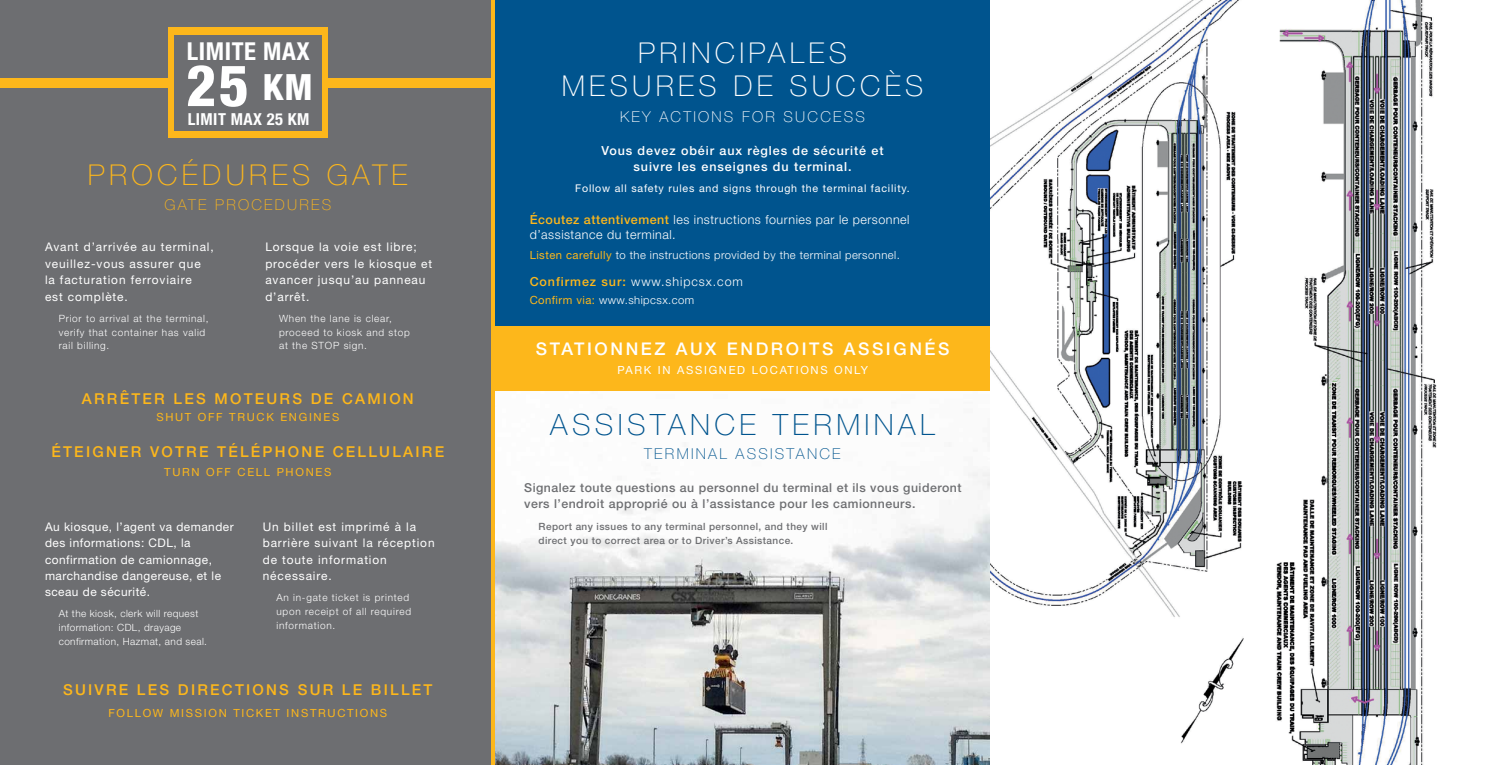
<style>
.page{position:relative;width:1485px;height:765px;background:#fff}
.page>*{position:absolute;margin:0;border:0;box-sizing:border-box;transform-origin:0 0}
.t1{font:800 condensed 57.5px "Helvetica Neue LT Std";color:#fff}
.t2{font:800 condensed 36.25px "Helvetica Neue LT Std";color:#fff}
.t3{font:100 29.38px "Helvetica Neue LT Std";letter-spacing:.15em;color:#00548e}
.t4{font:100 28.75px/33.1px "Helvetica Neue LT Std";letter-spacing:.15em;color:#fff;text-align:center}
.t5{font:100 28.75px "Helvetica Neue LT Std";letter-spacing:.15em;color:#fdb71b}
.t6{font:700 condensed 24.75px "Helvetica Neue LT Std";letter-spacing:.025em;color:#fff}
.t7{font:500 17.5px "Helvetica Neue LT Std";letter-spacing:.15em;color:#fff}
.t8{font:700 condensed 16.5px "Helvetica Neue LT Std";letter-spacing:.025em;color:#fff}
.t9{font:500 15px "Helvetica Neue LT Std";letter-spacing:.15em;color:#fdb71b}
.t10{font:100 15px "Helvetica Neue LT Std";letter-spacing:.15em;color:#fff}
.t11{font:100 15px "Helvetica Neue LT Std";letter-spacing:.15em;color:#00548e}
.t12{font:100 15px "Helvetica Neue LT Std";letter-spacing:.15em;color:#fdb71b}
.t13{font:300 12.5px/15px "Helvetica Neue LT Std";letter-spacing:.04em;color:#fff}
.t14{font:500 12.5px/16.2px "Helvetica Neue LT Std";letter-spacing:.075em;color:#fff;text-align:center}
.t15{font:300 12.5px "Helvetica Neue LT Std";letter-spacing:.075em;color:#fff}
.t16{font:500 12.38px/16.2px "Helvetica Neue LT Std";letter-spacing:.04em;color:#6d6e71}
.t17{font:11.88px/16.2px "Helvetica Neue LT Std";letter-spacing:.075em;color:#fff}
.t18{font:11.88px/16.2px "Helvetica Neue LT Std";letter-spacing:.04em;color:#fff}
.t19{font:300 11.25px "Helvetica Neue LT Std";letter-spacing:.04em;color:#fff}
.t20{font:11.25px "Helvetica Neue LT Std";letter-spacing:.15em;color:#fdb71b}
.t21{font:11.25px "Helvetica Neue LT Std";letter-spacing:.15em;color:#fff}
.t22{font:10.62px "Helvetica Neue LT Std";letter-spacing:.075em;color:#fff}
.t23{font:300 10px/13.8px "Helvetica Neue LT Std";letter-spacing:.075em;color:#fff}
.t24{font:500 10px/13.8px "Helvetica Neue LT Std";letter-spacing:.04em;color:#6d6e71}
.t25{font:300 10px/13.8px "Helvetica Neue LT Std";letter-spacing:.04em;color:#fff}
.s1{font-weight:500;color:#fdb71b}
.s2{font-weight:400;color:#fdb71b}
</style>
<div class="page">
<img style="left:990px;top:0;width:447px;height:765px">
<div style="left:484px;top:0;width:506px;height:398px;background:#00548e"></div>
<img style="left:495px;top:391px;width:495px;height:374px">
<hr style="left:491px;top:0;width:4px;height:765px;background:#fdb71b">
<div style="left:491px;top:326px;width:499px;height:65px;background:#fdb71b"></div>
<div style="left:0;top:0;width:491px;height:765px;background:#6d6e71"></div>
<div style="left:0;top:78px;width:493px;height:10px;background:#fdb71b"></div>
<div style="left:168px;top:28px;width:160px;height:110px;background:#fdb71b"></div>
<div style="left:174px;top:35px;width:148px;height:96px;background:#6d6e71"></div>
<p class="t6" style="left:187px;top:36px;width:125px">LIMITE MAX</p>
<p class="t1" style="left:186px;top:50px;width:64px">25</p>
<p class="t2" style="left:263px;top:64px;width:51px">KM</p>
<p class="t8" style="left:188px;top:109px;width:123px">LIMIT MAX 25 KM</p>
<p class="t5" style="left:88px;top:158px;width:321px">PROCÉDURES GATE</p>
<p class="t12" style="left:164px;top:196px;width:168px">GATE PROCEDURES</p>
<p class="t17" style="left:45px;top:238px;width:170px;line-height:17.5px">Avant d’arrivée au terminal, veuillez-vous assurer que</p>
<p class="t17" style="left:45px;top:272px;width:148px">la facturation ferroviaire est complète.</p>
<p class="t23" style="left:59px;top:311px;width:151px">Prior to arrival at the terminal, verify that container has valid rail billing.</p>
<p class="t17" style="left:265px;top:238px;width:168px;line-height:17.5px">Lorsque la voie est libre; procéder vers le kiosque et</p>
<p class="t17" style="left:265px;top:272px;width:162px">avancer jusqu’au panneau d’arrêt.</p>
<p class="t23" style="left:279px;top:311px;width:132px">When the lane is clear, proceed to kiosk and stop at the STOP sign.</p>
<p class="t9" style="left:82px;top:390px;width:333px">ARRÊTER LES MOTEURS DE CAMION</p>
<p class="t20" style="left:156px;top:410px;width:184px">SHUT OFF TRUCK ENGINES</p>
<p class="t9" style="left:51px;top:443px;width:394px">ÉTEIGNER VOTRE TÉLÉPHONE CELLULAIRE</p>
<p class="t20" style="left:164px;top:465px;width:169px">TURN OFF CELL PHONES</p>
<p class="t18" style="left:45px;top:519px;width:190px">Au kiosque, l’agent va demander des informations: CDL, la confirmation de camionnage, marchandise dangereuse, et le sceau de sécurité.</p>
<p class="t25" style="left:59px;top:607px;width:150px">At the kiosk, clerk will request information: CDL, drayage confirmation, Hazmat, and seal.</p>
<p class="t17" style="left:263px;top:519px;width:173px">Un billet est imprimé à la barrière suivant la réception de toute information nécessaire.</p>
<p class="t23" style="left:277px;top:591px;width:136px">An in-gate ticket is printed upon receipt of all required information.</p>
<p class="t9" style="left:63px;top:680px;width:371px">SUIVRE LES DIRECTIONS SUR LE BILLET</p>
<p class="t20" style="left:108px;top:706px;width:280px">FOLLOW MISSION TICKET INSTRUCTIONS</p>
<p class="t4" style="left:562px;top:36px;width:363px">PRINCIPALES<br>MESURES DE SUCCÈS</p>
<p class="t10" style="left:620px;top:108px;width:246px">KEY ACTIONS FOR SUCCESS</p>
<p class="t14" style="left:601px;top:142px;width:284px">Vous devez obéir aux règles de sécurité et suivre les enseignes du terminal.</p>
<p class="t22" style="left:575px;top:182px;width:336px">Follow all safety rules and signs through the terminal facility.</p>
<p class="t13" style="left:530px;top:212px;width:381px"><span class="s1">Écoutez attentivement</span> les instructions fournies par le personnel d’assistance du terminal.</p>
<p class="t19" style="left:530px;top:249px;width:372px"><span class="s2">Listen carefully</span> to the instructions provided by the terminal personnel.</p>
<p class="t15" style="left:530px;top:274px;width:215px"><span class="s1">Confirmez sur:</span> www.shipcsx.com</p>
<p class="t19" style="left:530px;top:293px;width:166px"><span class="s2">Confirm via:</span> www.shipcsx.com</p>
<p class="t7" style="left:536px;top:338px;width:415px">STATIONNEZ AUX ENDROITS ASSIGNÉS</p>
<p class="t21" style="left:617px;top:364px;width:252px">PARK IN ASSIGNED LOCATIONS ONLY</p>
<p class="t3" style="left:550px;top:408px;width:386px">ASSISTANCE TERMINAL</p>
<p class="t11" style="left:644px;top:445px;width:198px">TERMINAL ASSISTANCE</p>
<p class="t16" style="left:524px;top:479px;width:439px">Signalez toute questions au personnel du terminal et ils vous guideront vers l’endroit approprié ou à l’assistance pour les camionneurs.</p>
<p class="t24" style="left:539px;top:519px;width:290px">Report any issues to any terminal personnel, and they will direct you to correct area or to Driver’s Assistance.</p>
</div>
